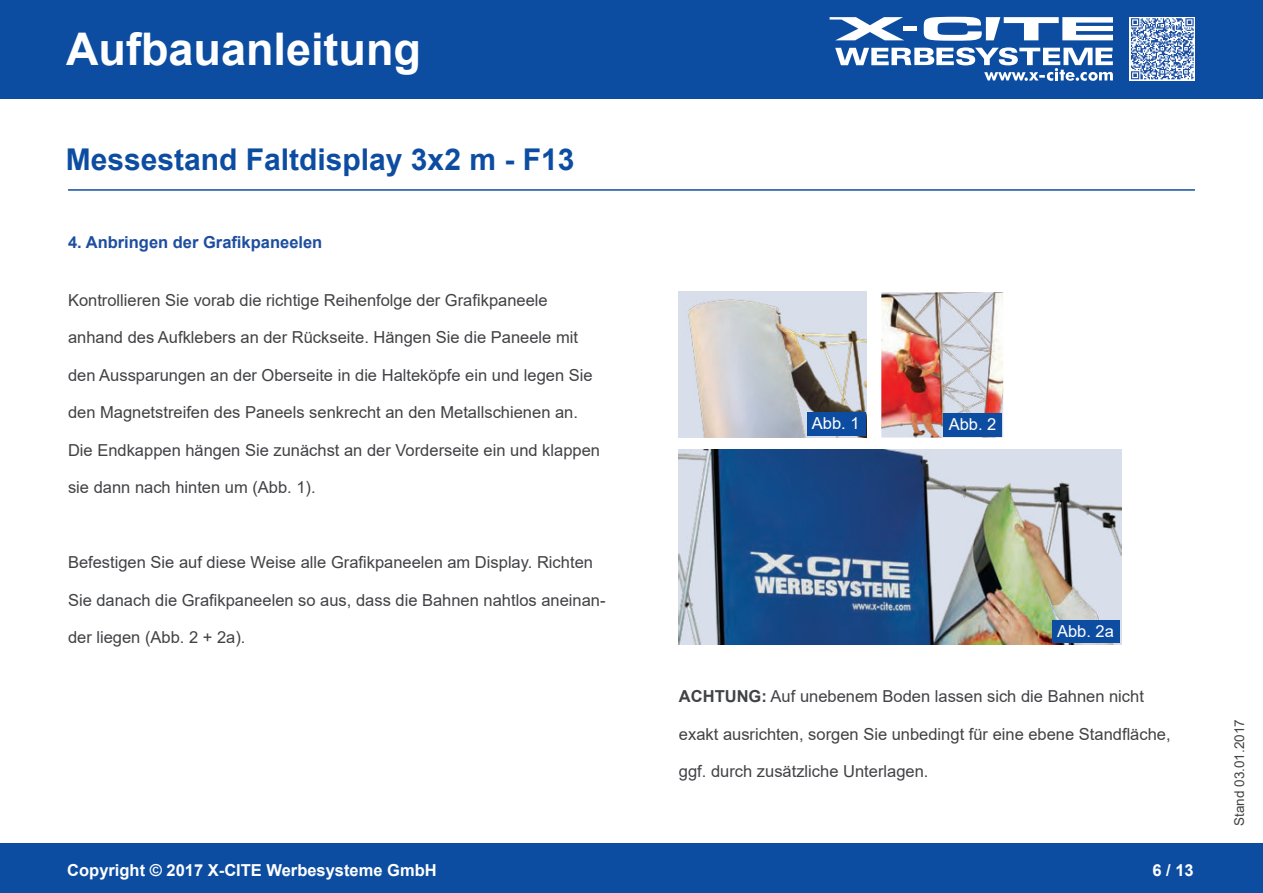
<style>
.page{position:relative;width:1263px;height:893px;background:#fff}
.page>*{position:absolute;margin:0;border:0;box-sizing:border-box;transform-origin:0 0}
.t1{font:700 45px "Arial";color:#fff}
.t2{font:700 30px "Arial";color:#0d4da1}
.t3{font:16.5px "Arial";color:#414245}
.t4{font:700 16.5px "Arial";color:#fff}
.t5{font:700 16.5px "Arial";color:#1e4ea0}
.t6{font:16.5px "Arial";color:#fff}
.t7{font:13.5px "Arial";color:#414245}
.s1{font-weight:700}
</style>
<div class="page">
<div style="left:0;top:0;width:1263px;height:98px;background:#0d4da1"></div>
<div style="left:0;top:844px;width:1263px;height:49px;background:#0d4da1"></div>
<svg style="left:924px;top:17px;width:189px;height:24px"></svg>
<svg style="left:829px;top:17px;width:75px;height:23px"></svg>
<div style="left:903px;top:26px;width:14px;height:5px;background:#fff"></div>
<svg style="left:835px;top:47px;width:278px;height:34px"></svg>
<svg style="left:1130px;top:17px;width:65px;height:63px"></svg>
<svg style="left:1131px;top:18px;width:63px;height:61px;background:#8fa8d0"></svg>
<hr style="left:68px;top:189px;width:1127px;height:2px;background:#0d4da1">
<img style="left:678px;top:292px;width:189px;height:145px">
<img style="left:881px;top:292px;width:122px;height:146px">
<img style="left:678px;top:449px;width:443px;height:195px">
<div style="left:807px;top:412px;width:58px;height:24px;background:#0d4da1"></div>
<div style="left:944px;top:413px;width:58px;height:23px;background:#0d4da1"></div>
<div style="left:1052px;top:620px;width:67px;height:22px;background:#0d4da1"></div>
<h1 class="t1" style="left:66px;top:18px;width:357px">Aufbauanleitung</h1>
<h2 class="t2" style="left:66px;top:138px;width:510px">Messestand Faltdisplay 3x2 m - F13</h2>
<p class="t5" style="left:68px;top:231px;width:256px">4. Anbringen der Grafikpaneelen</p>
<p class="t3" style="left:68px;top:289px;width:481px">Kontrollieren Sie vorab die richtige Reihenfolge der Grafikpaneele</p>
<p class="t3" style="left:68px;top:326px;width:511px">anhand des Aufklebers an der Rückseite. Hängen Sie die Paneele mit</p>
<p class="t3" style="left:68px;top:364px;width:526px">den Aussparungen an der Oberseite in die Halteköpfe ein und legen Sie</p>
<p class="t3" style="left:68px;top:401px;width:511px">den Magnetstreifen des Paneels senkrecht an den Metallschienen an.</p>
<p class="t3" style="left:68px;top:439px;width:534px">Die Endkappen hängen Sie zunächst an der Vorderseite ein und klappen</p>
<p class="t3" style="left:68px;top:476px;width:249px">sie dann nach hinten um (Abb. 1).</p>
<p class="t3" style="left:68px;top:551px;width:526px">Befestigen Sie auf diese Weise alle Grafikpaneelen am Display. Richten</p>
<p class="t3" style="left:68px;top:589px;width:539px">Sie danach die Grafikpaneelen so aus, dass die Bahnen nahtlos aneinan-</p>
<p class="t3" style="left:68px;top:626px;width:179px">der liegen (Abb. 2 + 2a).</p>
<p class="t4" style="left:67px;top:858px;width:371px">Copyright © 2017 X-CITE Werbesysteme GmbH</p>
<p class="t6" style="left:812px;top:412px;width:49px">Abb. 1</p>
<p class="t6" style="left:949px;top:413px;width:49px">Abb. 2</p>
<p class="t6" style="left:1057px;top:620px;width:58px">Abb. 2a</p>
<p class="t3" style="left:679px;top:685px;width:466px"><span class="s1">ACHTUNG:</span> Auf unebenem Boden lassen sich die Bahnen nicht</p>
<p class="t3" style="left:679px;top:722px;width:493px">exakt ausrichten, sorgen Sie unbedingt für eine ebene Standfläche,</p>
<p class="t3" style="left:679px;top:760px;width:251px">ggf. durch zusätzliche Unterlagen.</p>
<p class="t4" style="left:1152px;top:858px;width:43px">6 / 13</p>
<p class="t7" style="left:1230px;top:826px;width:108px;rotate:-90deg">Stand 03.01.2017</p>
</div>
